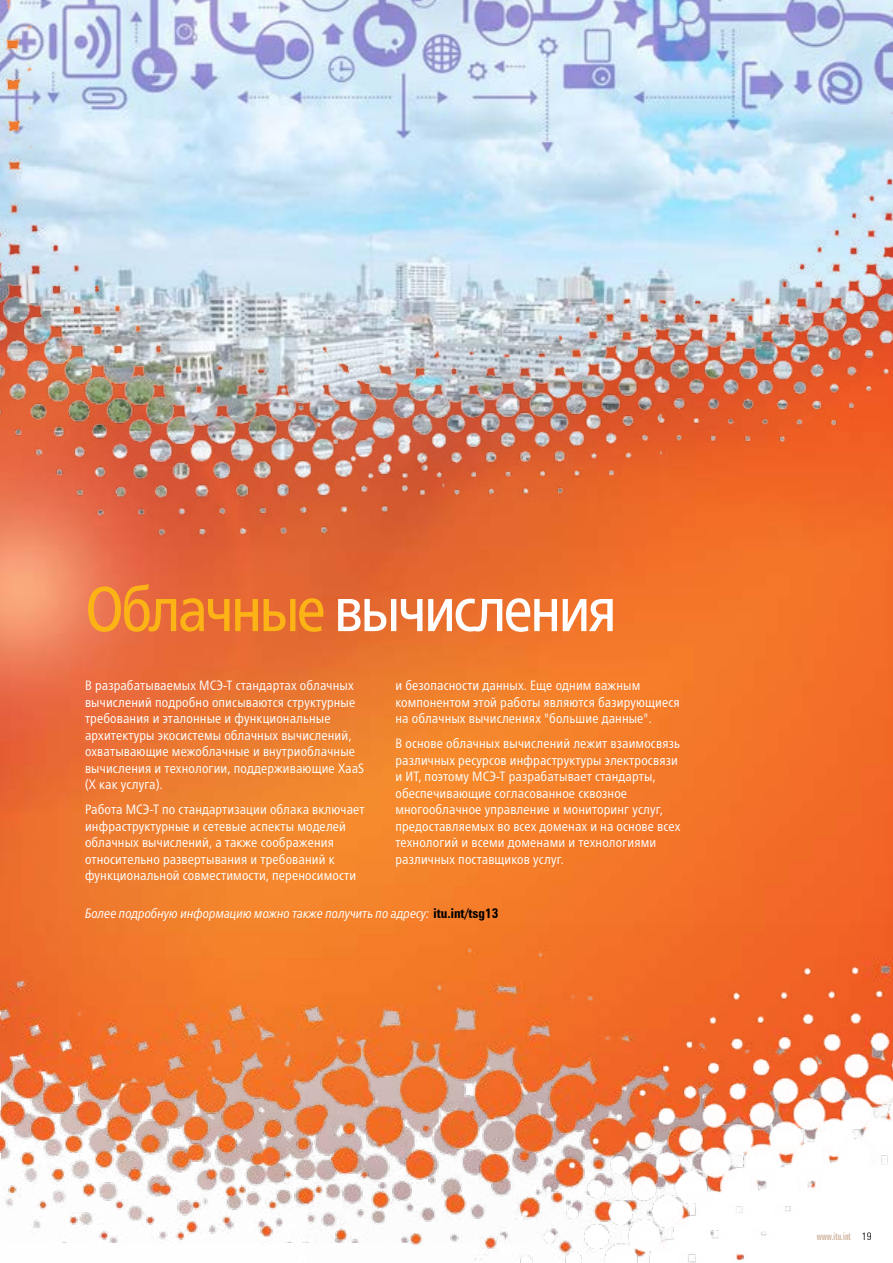
<style>
.page{position:relative;width:893px;height:1263px;background:#fff}
.page>*{position:absolute;margin:0;border:0;box-sizing:border-box;transform-origin:0 0}
.t1{font:condensed 63px "Frutiger Neue LTW1 G";letter-spacing:-.05em;color:#fff}
.t2{font:condensed 13.5px/16.5px "Frutiger Neue LTW1 G";letter-spacing:.01em;color:#fff}
.t3{font:italic condensed 13.5px "Frutiger Neue LTW1 G";color:#fff}
.t4{font:extra-condensed 10.5px "Zurich BT";color:#cdaf97}
.s1{color:#fcb316}
.s2{font-family:"Zurich BT";font-weight:700;font-style:normal;color:#000}
.s3{font-weight:300;font-stretch:condensed;color:#000}
</style>
<div class="page">
<img style="left:1px;top:545px;width:892px;height:699px">
<img style="left:306px;top:924px;width:587px;height:339px">
<img style="left:0;top:0;width:893px;height:545px">
<h1 class="t1" style="left:85px;top:572px;width:533px"><span class="s1">Облачные</span> вычисления</h1>
<p class="t2" style="left:85px;top:677px;width:281px">В разрабатываемых МСЭ-Т стандартах облачных вычислений подробно описываются структурные требования и эталонные и функциональные архитектуры экосистемы облачных вычислений, охватывающие межоблачные и внутриоблачные вычисления и технологии, поддерживающие XaaS (X как услуга).</p>
<p class="t2" style="left:85px;top:801px;width:281px">Работа МСЭ-Т по стандартизации облака включает инфраструктурные и сетевые аспекты моделей облачных вычислений, а также соображения относительно развертывания и требований к функциональной совместимости, переносимости</p>
<p class="t2" style="left:395px;top:677px;width:286px">и безопасности данных. Еще одним важным компонентом этой работы являются базирующиеся на облачных вычислениях "большие данные".</p>
<p class="t2" style="left:395px;top:735px;width:286px">В основе облачных вычислений лежит взаимосвязь различных ресурсов инфраструктуры электросвязи и ИТ, поэтому МСЭ-Т разрабатывает стандарты, обеспечивающие согласованное сквозное многооблачное управление и мониторинг услуг, предоставляемых во всех доменах и на основе всех технологий и всеми доменами и технологиями различных поставщиков услуг.</p>
<p class="t3" style="left:85px;top:905px;width:415px">Более подробную информацию можно также получить по адресу: <span class="s2">itu.int/tsg13</span></p>
<p class="t4" style="left:817px;top:1230px;width:56px">www.itu.int <span class="s3">19</span></p>
</div>
